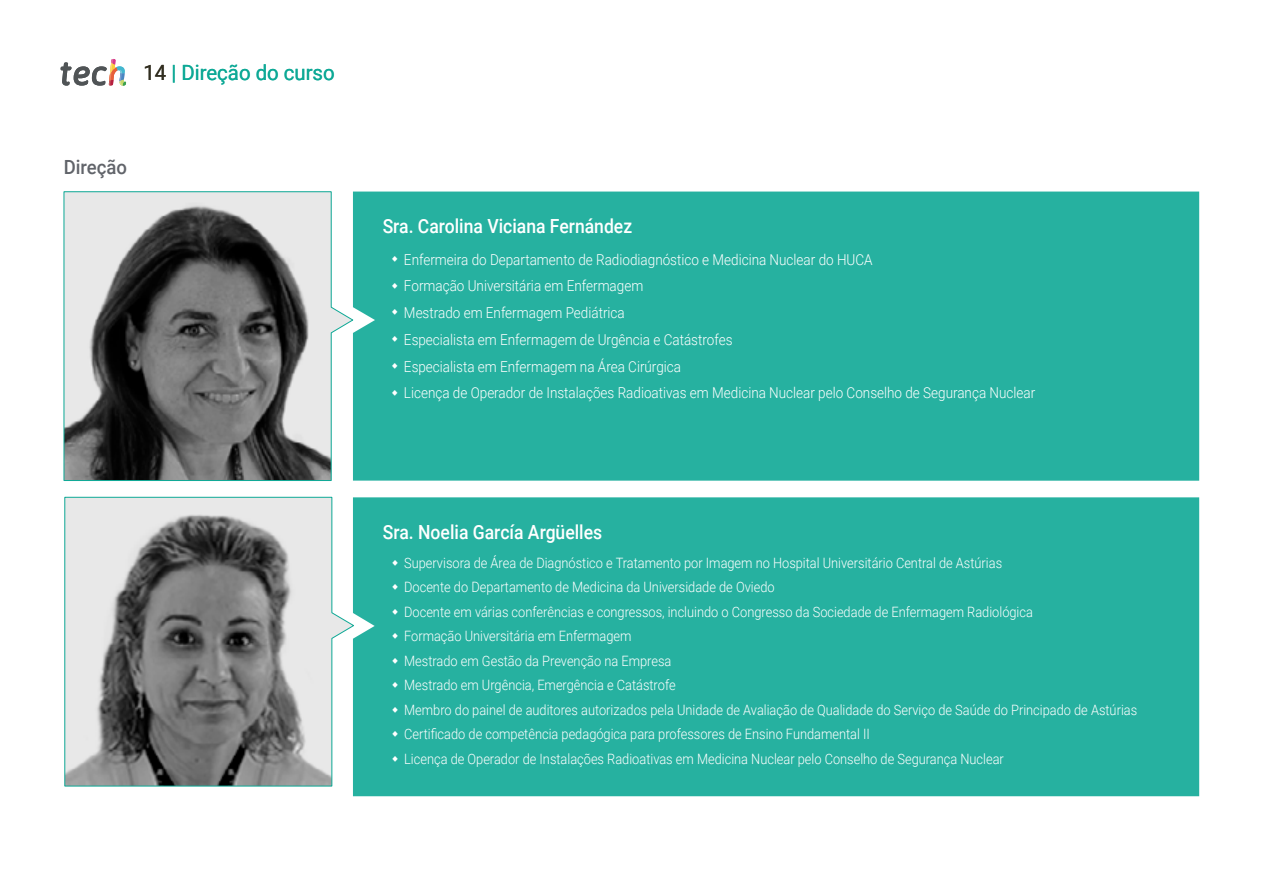
<style>
.page{position:relative;width:1263px;height:893px;background:#fff}
.page>*{position:absolute;margin:0;border:0;box-sizing:border-box;transform-origin:0 0}
.t1{font:21px "Roboto";color:#0ea996}
.t2{font:500 19.5px "Roboto";color:#fff;scale:.9 1}
.t3{font:500 19.5px "Roboto";color:#61646a;scale:.95 1}
.t4{font:300 15px/26.7px "Roboto";color:#fff;scale:.9 1}
.t5{font:300 14.25px/24.5px "Roboto";color:#fff;scale:.9 1}
.s1{color:#312e20}
</style>
<div class="page">
<div style="left:353px;top:192px;width:846px;height:289px;background:#26b1a0"></div>
<svg style="left:64px;top:191px;width:289px;height:290px"></svg>
<div style="left:353px;top:497px;width:846px;height:299px;background:#26b1a0"></div>
<svg style="left:64px;top:497px;width:290px;height:289px"></svg>
<svg style="left:61px;top:59px;width:65px;height:27px"></svg>
<svg style="left:392px;top:256px;width:5px;height:6px"></svg>
<svg style="left:392px;top:282px;width:5px;height:6px"></svg>
<svg style="left:392px;top:309px;width:5px;height:6px"></svg>
<svg style="left:392px;top:336px;width:5px;height:6px"></svg>
<svg style="left:392px;top:363px;width:5px;height:6px"></svg>
<svg style="left:392px;top:390px;width:5px;height:5px"></svg>
<svg style="left:392px;top:559px;width:6px;height:6px"></svg>
<svg style="left:392px;top:584px;width:6px;height:6px"></svg>
<svg style="left:392px;top:608px;width:6px;height:6px"></svg>
<svg style="left:392px;top:633px;width:6px;height:6px"></svg>
<svg style="left:392px;top:657px;width:6px;height:6px"></svg>
<svg style="left:392px;top:682px;width:6px;height:6px"></svg>
<svg style="left:392px;top:706px;width:6px;height:6px"></svg>
<svg style="left:392px;top:731px;width:6px;height:6px"></svg>
<svg style="left:392px;top:755px;width:6px;height:6px"></svg>
<h1 class="t1" style="left:144px;top:57px;width:193px"><span class="s1">14</span> | Direção do curso</h1>
<h2 class="t3" style="left:64px;top:154px;width:68px">Direção</h2>
<h2 class="t2" style="left:383px;top:212px;width:279px">Sra. Carolina Viciana Fernández</h2>
<p class="t4" style="left:404px;top:245px;width:703px">Enfermeira do Departamento de Radiodiagnóstico e Medicina Nuclear do HUCA<br>Formação Universitária em Enfermagem<br>Mestrado em Enfermagem Pediátrica<br>Especialista em Enfermagem de Urgência e Catástrofes<br>Especialista em Enfermagem na Área Cirúrgica<br>Licença de Operador de Instalações Radioativas em Medicina Nuclear pelo Conselho de Segurança Nuclear</p>
<h2 class="t2" style="left:383px;top:518px;width:245px">Sra. Noelia García Argüelles</h2>
<p class="t5" style="left:404px;top:550px;width:816px">Supervisora de Área de Diagnóstico e Tratamento por Imagem no Hospital Universitário Central de Astúrias<br>Docente do Departamento de Medicina da Universidade de Oviedo<br>Docente em várias conferências e congressos, incluindo o Congresso da Sociedade de Enfermagem Radiológica<br>Formação Universitária em Enfermagem<br>Mestrado em Gestão da Prevenção na Empresa<br>Mestrado em Urgência, Emergência e Catástrofe<br>Membro do painel de auditores autorizados pela Unidade de Avaliação de Qualidade do Serviço de Saúde do Principado de Astúrias Certificado de competência pedagógica para professores de Ensino Fundamental II<br>Licença de Operador de Instalações Radioativas em Medicina Nuclear pelo Conselho de Segurança Nuclear</p>
</div>
